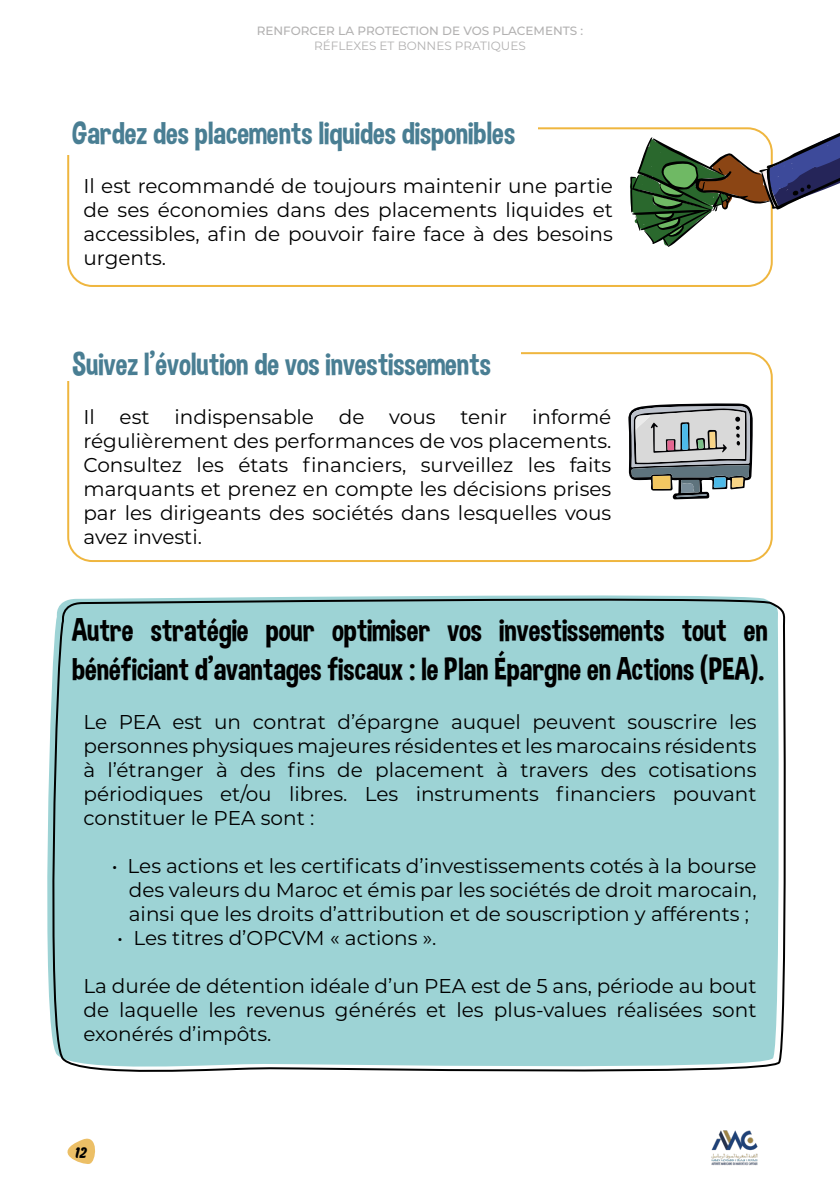
<style>
.page{position:relative;width:840px;height:1191px;background:#fff}
.page>*{position:absolute;margin:0;border:0;box-sizing:border-box;transform-origin:0 0}
.t1{font:32px/38.4px "Dimbo";color:#000}
.t2{font:32px "Dimbo";color:#497e93}
.t3{font:20px/24px "Montserrat";color:#000;text-align:justify}
.t4{font:16px "Luckystar";color:#000}
.t5{font:500 12px "Montserrat";color:#b2b1b1}
.t6{font:12px "Montserrat";color:#b2b1b1}
</style>
<div class="page">
<svg style="left:67px;top:1138px;width:29px;height:26px"></svg>
<img style="left:711px;top:1130px;width:47px;height:36px">
<div style="left:67px;top:127px;width:705px;height:160px;border:2px solid #efb63f;border-radius:24px"></div>
<svg style="left:629px;top:127px;width:210px;height:120px"></svg>
<div style="left:47px;top:595px;width:739px;height:477px;background:#9dd3d5"></div>
<div style="left:67px;top:352px;width:705px;height:210px;border:2px solid #efb63f;border-radius:24px"></div>
<div style="left:52px;top:109px;width:485px;height:46px;background:#fff"></div>
<div style="left:52px;top:344px;width:468px;height:37px;background:#fff"></div>
<svg style="left:628px;top:403px;width:124px;height:96px"></svg>
<p class="t5" style="left:256px;top:23px;width:328px">RENFORCER LA PROTECTION DE VOS PLACEMENTS :</p>
<p class="t6" style="left:314px;top:37px;width:213px">RÉFLEXES ET BONNES PRATIQUES</p>
<h1 class="t2" style="left:72px;top:114px;width:444px">Gardez des placements liquides disponibles</h1>
<p class="t3" style="left:83px;top:173px;width:530px">Il est recommandé de toujours maintenir une partie de ses économies dans des placements liquides et accessibles, afin de pouvoir faire face à des besoins urgents.</p>
<h1 class="t2" style="left:72px;top:344px;width:420px">Suivez l’évolution de vos investissements</h1>
<p class="t3" style="left:83px;top:404px;width:529px">Il est indispensable de vous tenir informé régulièrement des performances de vos placements.<br>Consultez les états financiers, surveillez les faits marquants et prenez en compte les décisions prises par les dirigeants des sociétés dans lesquelles vous avez investi.</p>
<h1 class="t1" style="left:72px;top:610px;width:697px">Autre stratégie pour optimiser vos investissements tout en bénéficiant d’avantages fiscaux : le Plan Épargne en Actions (PEA).</h1>
<p class="t3" style="left:83px;top:709px;width:674px">Le PEA est un contrat d’épargne auquel peuvent souscrire les personnes physiques majeures résidentes et les marocains résidents à l’étranger à des fins de placement à travers des cotisations périodiques et/ou libres. Les instruments financiers pouvant constituer le PEA sont :</p>
<p class="t3" style="left:129px;top:853px;width:629px;text-indent:-17px">• Les actions et les certificats d’investissements cotés à la bourse des valeurs du Maroc et émis par les sociétés de droit marocain, ainsi que les droits d’attribution et de souscription y afférents ;</p>
<p class="t3" style="left:117px;top:925px;width:320px">• Les titres d’OPCVM « actions ».</p>
<p class="t3" style="left:83px;top:973px;width:674px">La durée de détention idéale d’un PEA est de 5 ans, période au bout de laquelle les revenus générés et les plus-values réalisées sont exonérés d’impôts.</p>
<p class="t4" style="left:76px;top:1144px;width:12px">12</p>
</div>
